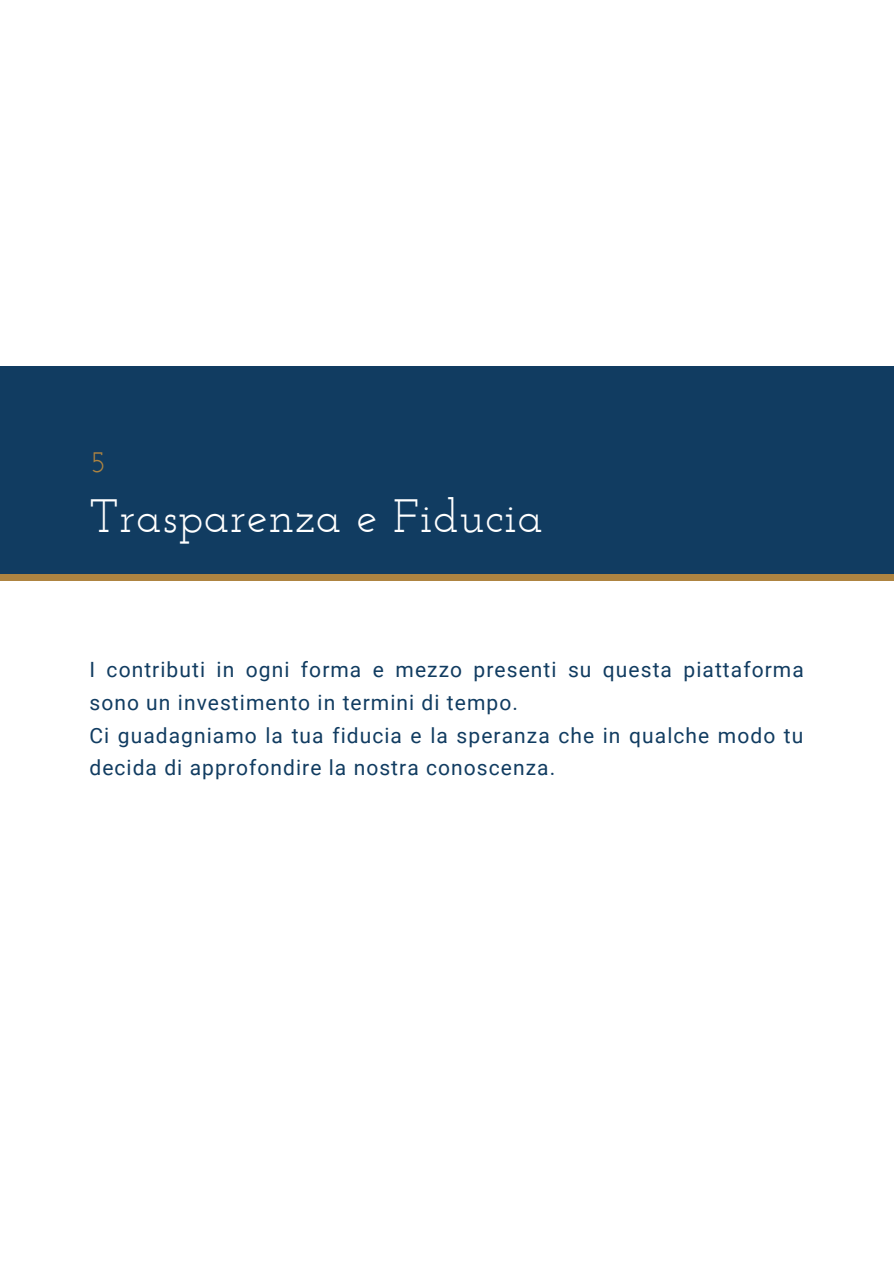
<style>
.page{position:relative;width:894px;height:1264px;background:#fff}
.page>*{position:absolute;margin:0;border:0;box-sizing:border-box;transform-origin:0 0}
.t1{font:46.5px "Josefin Slab";letter-spacing:.02em;color:#fff}
.t2{font:30px "Josefin Slab";color:#ae8441}
.t3{font:21px/32.7px "Roboto";letter-spacing:.05em;color:#113c61}
</style>
<div class="page">
<div style="left:0;top:366px;width:893px;height:212px;background:#113c61"></div>
<div style="left:0;top:574px;width:893px;height:7px;background:#ae8441"></div>
<p class="t2" style="left:89px;top:449px;width:18px">5</p>
<p class="t1" style="left:89px;top:497px;width:454px">Trasparenza e Fiducia</p>
<p class="t3" style="left:89px;top:653px;width:715px">I contributi in ogni forma e mezzo presenti su questa piattaforma sono un investimento in termini di tempo.</p>
<p class="t3" style="left:89px;top:719px;width:715px">Ci guadagniamo la tua fiducia e la speranza che in qualche modo tu decida di approfondire la nostra conoscenza.</p>
</div>
